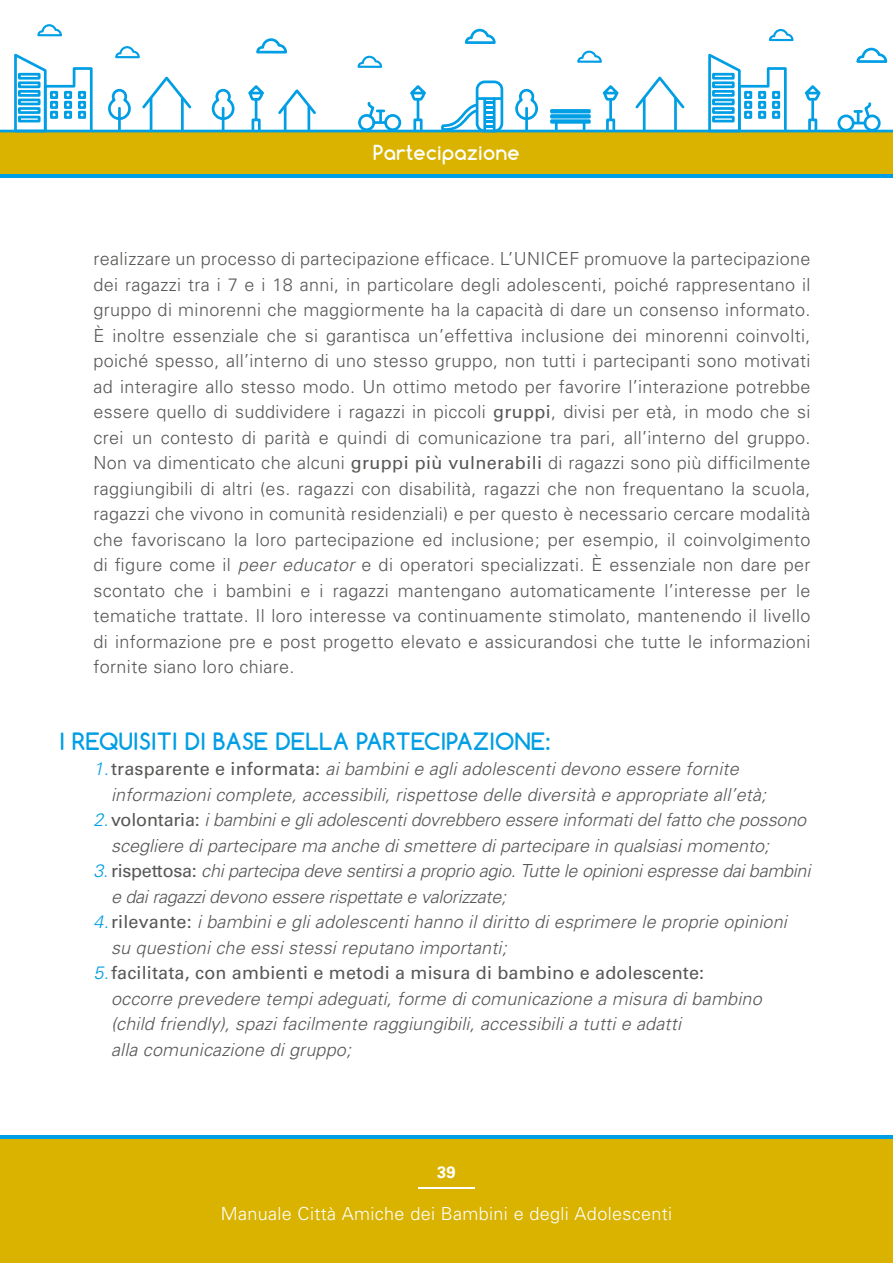
<style>
.page{position:relative;width:893px;height:1263px;background:#fff}
.page>*{position:absolute;margin:0;border:0;box-sizing:border-box;transform-origin:0 0}
.t1{font:700 22.5px "Comfortaa";letter-spacing:.02em;color:#009ee4}
.t2{font:700 19.5px "Comfortaa";letter-spacing:.02em;color:#fff}
.t3{font:300 18px/25.5px "Univers";letter-spacing:.02em;color:#575756;text-align:justify}
.t4{font:italic 300 18px/25.5px "Univers";letter-spacing:.01em;color:#575756}
.t5{font:italic 300 18px "Univers";letter-spacing:-.015em;color:#575756}
.t6{font:500 18px "Univers CE";letter-spacing:.01em;color:#575756}
.t7{font:300 18px "Univers";letter-spacing:.02em;color:#fff}
.t8{font:700 16.5px "Univers";color:#fff}
.s1{font-family:"Univers CE";font-weight:500}
.s2{font-style:italic}
.s3{color:#009ee4}
.s4{font-family:"Univers CE";font-weight:500;font-style:normal}
.s5{font-family:"Univers";font-weight:300;font-style:italic;color:#009ee4}
</style>
<div class="page">
<div style="left:0;top:1135px;width:893px;height:128px;background:#d9b300"></div>
<div style="left:0;top:132px;width:893px;height:42px;background:#d9b300"></div>
<hr style="left:0;top:1135px;width:893px;height:3px;background:#009ee4">
<hr style="left:0;top:174px;width:893px;height:4px;background:#009ee4">
<hr style="left:418px;top:1188px;width:57px;height:1px;background:#fff">
<hr style="left:0;top:130px;width:893px;height:2px;background:#009ee4">
<div style="left:384px;top:114px;width:17px;height:17px;border:3px solid #009ee4;border-radius:50%"></div>
<div style="left:358px;top:114px;width:17px;height:17px;border:3px solid #009ee4;border-radius:50%"></div>
<svg style="left:367px;top:101px;width:19px;height:23px"></svg>
<div style="left:837px;top:115px;width:17px;height:17px;border:3px solid #009ee4;border-radius:50%"></div>
<div style="left:864px;top:115px;width:17px;height:17px;border:3px solid #009ee4;border-radius:50%"></div>
<svg style="left:853px;top:102px;width:19px;height:22px"></svg>
<div style="left:476px;top:81px;width:27px;height:51px;border:3px solid #009ee4;border-radius:8px"></div>
<hr style="left:478px;top:97px;width:23px;height:3px;background:#009ee4">
<hr style="left:483px;top:99px;width:3px;height:32px;background:#009ee4">
<hr style="left:493px;top:99px;width:3px;height:32px;background:#009ee4">
<svg style="left:438px;top:102px;width:56px;height:30px"></svg>
<svg style="left:515px;top:88px;width:23px;height:32px"></svg>
<hr style="left:525px;top:108px;width:3px;height:23px;background:#009ee4">
<svg style="left:211px;top:88px;width:24px;height:33px"></svg>
<hr style="left:222px;top:108px;width:2px;height:23px;background:#009ee4">
<svg style="left:108px;top:88px;width:23px;height:32px"></svg>
<hr style="left:118px;top:108px;width:3px;height:23px;background:#009ee4">
<div style="left:252px;top:119px;width:9px;height:13px;border:3px solid #009ee4"></div>
<svg style="left:248px;top:85px;width:16px;height:34px"></svg>
<div style="left:413px;top:119px;width:10px;height:13px;border:3px solid #009ee4"></div>
<svg style="left:410px;top:85px;width:16px;height:34px"></svg>
<hr style="left:609px;top:101px;width:3px;height:18px;background:#009ee4">
<div style="left:606px;top:119px;width:9px;height:13px;border:3px solid #009ee4"></div>
<svg style="left:602px;top:85px;width:17px;height:17px"></svg>
<hr style="left:811px;top:101px;width:3px;height:18px;background:#009ee4">
<div style="left:808px;top:119px;width:9px;height:13px;border:3px solid #009ee4"></div>
<svg style="left:804px;top:85px;width:17px;height:17px"></svg>
<hr style="left:643px;top:99px;width:3px;height:32px;background:#009ee4">
<hr style="left:674px;top:99px;width:3px;height:32px;background:#009ee4">
<svg style="left:635px;top:76px;width:50px;height:35px"></svg>
<hr style="left:150px;top:99px;width:2px;height:32px;background:#009ee4">
<hr style="left:181px;top:99px;width:3px;height:32px;background:#009ee4">
<svg style="left:142px;top:76px;width:50px;height:35px"></svg>
<hr style="left:284px;top:106px;width:3px;height:25px;background:#009ee4">
<hr style="left:307px;top:106px;width:3px;height:25px;background:#009ee4">
<svg style="left:278px;top:89px;width:38px;height:28px"></svg>
<svg style="left:256px;top:38px;width:31px;height:16px"></svg>
<svg style="left:465px;top:29px;width:31px;height:15px"></svg>
<svg style="left:856px;top:48px;width:31px;height:15px"></svg>
<svg style="left:357px;top:56px;width:25px;height:12px"></svg>
<svg style="left:577px;top:51px;width:25px;height:12px"></svg>
<svg style="left:769px;top:29px;width:24px;height:12px"></svg>
<svg style="left:115px;top:46px;width:25px;height:12px"></svg>
<svg style="left:37px;top:24px;width:25px;height:12px"></svg>
<svg style="left:13px;top:53px;width:81px;height:80px"></svg>
<div style="left:18px;top:73px;width:23px;height:7px;border:3px solid #009ee4"></div>
<div style="left:18px;top:81px;width:23px;height:7px;border:3px solid #009ee4"></div>
<div style="left:18px;top:90px;width:23px;height:7px;border:3px solid #009ee4"></div>
<div style="left:18px;top:99px;width:23px;height:6px;border:3px solid #009ee4"></div>
<div style="left:18px;top:107px;width:23px;height:7px;border:3px solid #009ee4"></div>
<div style="left:18px;top:116px;width:23px;height:6px;border:3px solid #009ee4"></div>
<div style="left:50px;top:91px;width:8px;height:8px;border:3px solid #009ee4"></div>
<div style="left:64px;top:91px;width:8px;height:8px;border:3px solid #009ee4"></div>
<div style="left:78px;top:91px;width:8px;height:8px;border:3px solid #009ee4"></div>
<div style="left:50px;top:101px;width:8px;height:8px;border:3px solid #009ee4"></div>
<div style="left:64px;top:101px;width:8px;height:8px;border:3px solid #009ee4"></div>
<div style="left:78px;top:101px;width:8px;height:8px;border:3px solid #009ee4"></div>
<div style="left:50px;top:111px;width:8px;height:8px;border:3px solid #009ee4"></div>
<div style="left:64px;top:111px;width:8px;height:8px;border:3px solid #009ee4"></div>
<div style="left:78px;top:111px;width:8px;height:8px;border:3px solid #009ee4"></div>
<svg style="left:707px;top:53px;width:81px;height:80px"></svg>
<div style="left:712px;top:73px;width:23px;height:7px;border:3px solid #009ee4"></div>
<div style="left:712px;top:81px;width:23px;height:7px;border:3px solid #009ee4"></div>
<div style="left:712px;top:90px;width:23px;height:7px;border:3px solid #009ee4"></div>
<div style="left:712px;top:99px;width:23px;height:6px;border:3px solid #009ee4"></div>
<div style="left:712px;top:107px;width:23px;height:7px;border:3px solid #009ee4"></div>
<div style="left:712px;top:116px;width:23px;height:6px;border:3px solid #009ee4"></div>
<div style="left:744px;top:91px;width:8px;height:8px;border:3px solid #009ee4"></div>
<div style="left:758px;top:91px;width:8px;height:8px;border:3px solid #009ee4"></div>
<div style="left:772px;top:91px;width:8px;height:8px;border:3px solid #009ee4"></div>
<div style="left:744px;top:101px;width:8px;height:8px;border:3px solid #009ee4"></div>
<div style="left:758px;top:101px;width:8px;height:8px;border:3px solid #009ee4"></div>
<div style="left:772px;top:101px;width:8px;height:8px;border:3px solid #009ee4"></div>
<div style="left:744px;top:111px;width:8px;height:8px;border:3px solid #009ee4"></div>
<div style="left:758px;top:111px;width:8px;height:8px;border:3px solid #009ee4"></div>
<div style="left:772px;top:111px;width:8px;height:8px;border:3px solid #009ee4"></div>
<div style="left:550px;top:109px;width:41px;height:4px;border:3px solid #009ee4"></div>
<div style="left:550px;top:114px;width:41px;height:5px;border:3px solid #009ee4"></div>
<div style="left:550px;top:119px;width:41px;height:5px;border:3px solid #009ee4"></div>
<svg style="left:555px;top:122px;width:3px;height:8px"></svg>
<svg style="left:583px;top:122px;width:2px;height:8px"></svg>
<p class="t2" style="left:373px;top:145px;width:148px">Partecipazione</p>
<p class="t3" style="left:94px;top:247px;width:718px">realizzare un processo di partecipazione efficace. L’UNICEF promuove la partecipazione dei ragazzi tra i 7 e i 18 anni, in particolare degli adolescenti, poiché rappresentano il gruppo di minorenni che maggiormente ha la capacità di dare un consenso informato.<br>È inoltre essenziale che si garantisca un’effettiva inclusione dei minorenni coinvolti, poiché spesso, all’interno di uno stesso gruppo, non tutti i partecipanti sono motivati ad interagire allo stesso modo. Un ottimo metodo per favorire l’interazione potrebbe essere quello di suddividere i ragazzi in piccoli <span class="s1">gruppi</span>, divisi per età, in modo che si crei un contesto di parità e quindi di comunicazione tra pari, all’interno del gruppo.<br>Non va dimenticato che alcuni <span class="s1">gruppi più vulnerabili</span> di ragazzi sono più difficilmente raggiungibili di altri (es. ragazzi con disabilità, ragazzi che non frequentano la scuola, ragazzi che vivono in comunità residenziali) e per questo è necessario cercare modalità che favoriscano la loro partecipazione ed inclusione; per esempio, il coinvolgimento di figure come il <span class="s2">peer educator</span> e di operatori specializzati. È essenziale non dare per scontato che i bambini e i ragazzi mantengano automaticamente l’interesse per le tematiche trattate. Il loro interesse va continuamente stimolato, mantenendo il livello di informazione pre e post progetto elevato e assicurandosi che tutte le informazioni fornite siano loro chiare.</p>
<p class="t1" style="left:60px;top:732px;width:492px">I REQUISITI DI BASE DELLA PARTECIPAZIONE:</p>
<p class="t4" style="left:111px;top:757px;width:657px;text-indent:-17px"><span class="s3">1.</span><span class="s4">trasparente e informata:</span> ai bambini e agli adolescenti devono essere fornite informazioni complete, accessibili, rispettose delle diversità e appropriate all’età;</p>
<p class="t4" style="left:111px;top:808px;width:697px;text-indent:-17px"><span class="s3">2.</span> <span class="s4">volontaria:</span> i bambini e gli adolescenti dovrebbero essere informati del fatto che possono scegliere di partecipare ma anche di smettere di partecipare in qualsiasi momento;</p>
<p class="t5" style="left:94px;top:864px;width:718px"><span class="s3">3.</span> <span class="s4">rispettosa:</span> chi partecipa deve sentirsi a proprio agio. Tutte le opinioni espresse dai bambini</p>
<p class="t5" style="left:111px;top:889px;width:397px">e dai ragazzi devono essere rispettate e valorizzate;</p>
<p class="t4" style="left:94px;top:911px;width:695px"><span class="s3">4.</span><span class="s4">rilevante:</span> i bambini e gli adolescenti hanno il diritto di esprimere le proprie opinioni</p>
<p class="t4" style="left:111px;top:936px;width:397px">su questioni che essi stessi reputano importanti;</p>
<p class="t6" style="left:94px;top:966px;width:612px"><span class="s5">5.</span>facilitata, con ambienti e metodi a misura di bambino e adolescente:</p>
<p class="t4" style="left:111px;top:987px;width:652px">occorre prevedere tempi adeguati, forme di comunicazione a misura di bambino (child friendly), spazi facilmente raggiungibili, accessibili a tutti e adatti<br>alla comunicazione di gruppo;</p>
<p class="t8" style="left:437px;top:1165px;width:20px">39</p>
<p class="t7" style="left:221px;top:1206px;width:453px">Manuale Città Amiche dei Bambini e degli Adolescenti</p>
</div>
